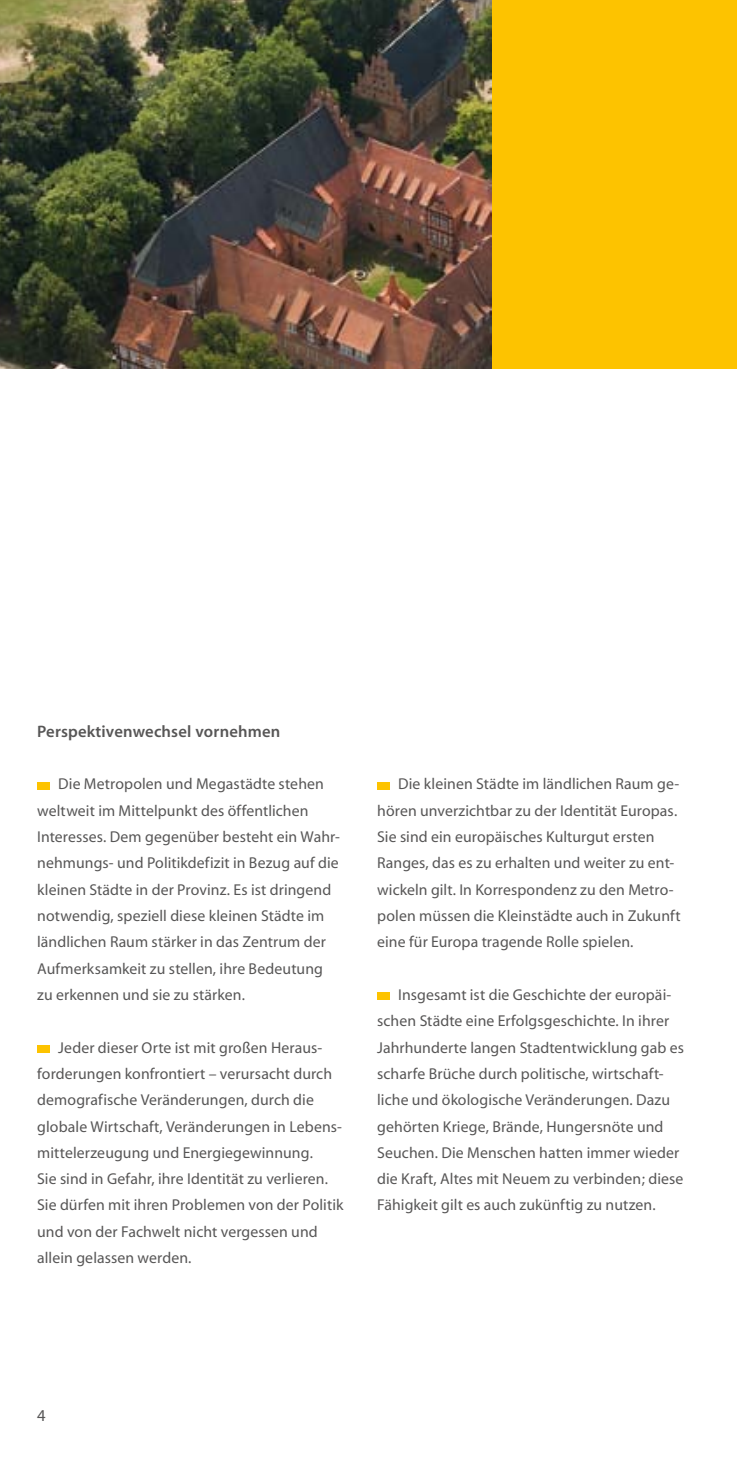
<style>
.page{position:relative;width:737px;height:1474px;background:#fff}
.page>*{position:absolute;margin:0;border:0;box-sizing:border-box;transform-origin:0 0}
.t1{font:16.62px "Myriad MM 565 600";letter-spacing:.01em;color:#575656}
.t2{font:16.62px "Myriad MM 400 600";color:#575656}
.t3{font:15.75px/26.2px "Myriad MM 400 600";letter-spacing:.005em;color:#575656}
</style>
<div class="page">
<div style="left:0;top:0;width:737px;height:368px;background:#fdc300"></div>
<div style="left:37px;top:781px;width:12px;height:8px;background:#fdc300"></div>
<div style="left:37px;top:1044px;width:12px;height:8px;background:#fdc300"></div>
<div style="left:377px;top:781px;width:12px;height:8px;background:#fdc300"></div>
<div style="left:377px;top:992px;width:12px;height:7px;background:#fdc300"></div>
<img style="left:0;top:0;width:491px;height:368px">
<p class="t1" style="left:37px;top:723px;width:244px">Perspektivenwechsel vornehmen</p>
<p class="t3" style="left:37px;top:771px;width:303px;text-indent:21px">Die Metropolen und Megastädte stehen weltweit im Mittelpunkt des öffentlichen Interesses. Dem gegenüber besteht ein Wahr&shy;nehmungs- und Politikdefizit in Bezug auf die kleinen Städte in der Provinz. Es ist dringend notwendig, speziell diese kleinen Städte im ländlichen Raum stärker in das Zentrum der Aufmerksamkeit zu stellen, ihre Bedeutung zu erkennen und sie zu stärken.</p>
<p class="t3" style="left:37px;top:1035px;width:308px;text-indent:21px">Jeder dieser Orte ist mit großen Heraus&shy;forderungen konfrontiert – verursacht durch demografische Veränderungen, durch die globale Wirtschaft, Veränderungen in Lebens&shy;mittelerzeugung und Energiegewinnung.<br>Sie sind in Gefahr, ihre Identität zu verlieren.<br>Sie dürfen mit ihren Problemen von der Politik und von der Fachwelt nicht vergessen und allein gelassen werden.</p>
<p class="t3" style="left:377px;top:771px;width:305px;text-indent:21px">Die kleinen Städte im ländlichen Raum ge&shy;hören unverzichtbar zu der Identität Europas.<br>Sie sind ein europäisches Kulturgut ersten Ranges, das es zu erhalten und weiter zu ent&shy;wickeln gilt. In Korrespondenz zu den Metro&shy;polen müssen die Kleinstädte auch in Zukunft eine für Europa tragende Rolle spielen.</p>
<p class="t3" style="left:377px;top:982px;width:308px;text-indent:21px">Insgesamt ist die Geschichte der europäi&shy;schen Städte eine Erfolgsgeschichte. In ihrer Jahrhunderte langen Stadtentwicklung gab es scharfe Brüche durch politische, wirtschaft&shy;liche und ökologische Veränderungen. Dazu gehörten Kriege, Brände, Hungersnöte und Seuchen. Die Menschen hatten immer wieder die Kraft, Altes mit Neuem zu verbinden; diese Fähigkeit gilt es auch zukünftig zu nutzen.</p>
<p class="t2" style="left:37px;top:1407px;width:10px">4</p>
</div>
